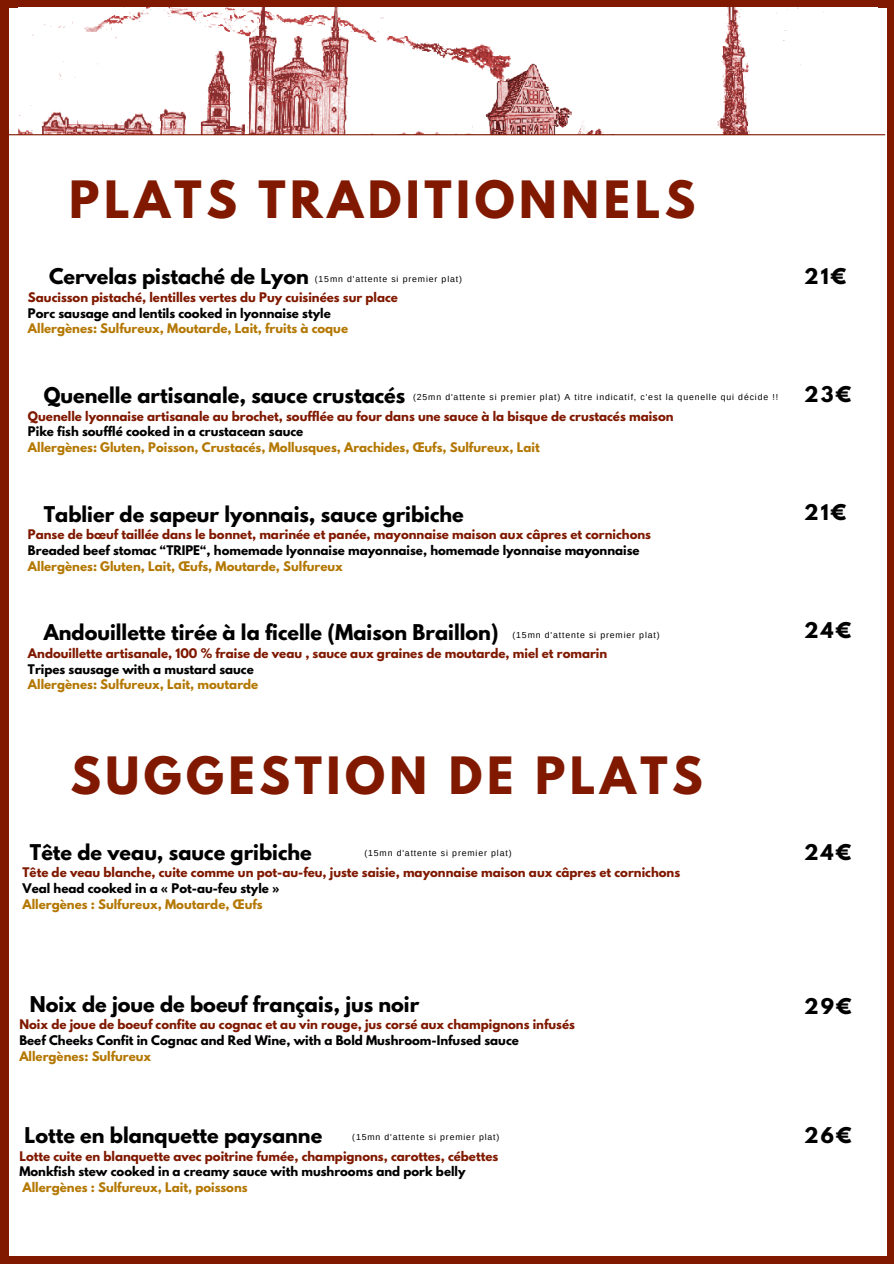
<style>
.page{position:relative;width:894px;height:1264px;background:#fff}
.page>*{position:absolute;margin:0;border:0;box-sizing:border-box;transform-origin:0 0}
.t1{font:700 45.6px "League Spartan";letter-spacing:.1em;color:#801900}
.t2{font:700 19.2px "League Spartan";color:#000}
.t3{font:700 11.7px/15.8px "League Spartan";color:#801900}
.t4{font:700 11.7px/15.8px "League Spartan";color:#000}
.t5{font:700 11.7px "League Spartan";color:#b47804}
.t6{font:8.7px "Arimo";letter-spacing:.1em;color:#000}
.s1{color:#000}
.s2{color:#b47804}
</style>
<div class="page">
<div style="left:0;top:0;width:893px;height:1263px;background:#801900"></div>
<div style="left:10px;top:8px;width:876px;height:1247px;background:#fff"></div>
<img style="left:18px;top:7px;width:859px;height:127px">
<hr style="left:8px;top:134px;width:876px;height:1px;background:#801900">
<p class="t1" style="left:69px;top:177px;width:627px">PLATS TRADITIONNELS</p>
<h3 class="t2" style="left:49px;top:267px;width:261px">Cervelas pistaché de Lyon</h3>
<h3 class="t3" style="left:28px;top:291px;width:371px">Saucisson pistaché, lentilles vertes du Puy cuisinées sur place<br><span class="s1">Porc sausage and lentils cooked in lyonnaise style<br></span><span class="s2">Allergènes: Sulfureux, Moutarde, Lait, fruits à coque</span></h3>
<h3 class="t6" style="left:315px;top:274px;width:149px">(15mn d'attente si premier plat)</h3>
<h3 class="t2" style="left:44px;top:386px;width:363px">Quenelle artisanale, sauce crustacés</h3>
<h3 class="t3" style="left:28px;top:409px;width:647px">Quenelle lyonnaise artisanale au brochet, soufflée au four dans une sauce à la bisque de crustacés maison<br><span class="s1">Pike fish soufflé cooked in a crustacean sauce<br></span><span class="s2">Allergènes: Gluten, Poisson, Crustacés, Mollusques, Arachides, Œufs, Sulfureux, Lait</span></h3>
<h3 class="t6" style="left:413px;top:392px;width:366px">(25mn d'attente si premier plat) A titre indicatif, c'est la quenelle qui décide !!</h3>
<h3 class="t2" style="left:44px;top:504px;width:421px">Tablier de sapeur lyonnais, sauce gribiche</h3>
<h3 class="t3" style="left:28px;top:528px;width:624px">Panse de bœuf taillée dans le bonnet, marinée et panée, mayonnaise maison aux câpres et cornichons<br><span class="s1">Breaded beef stomac “TRIPE“, homemade lyonnaise mayonnaise, homemade lyonnaise mayonnaise<br></span><span class="s2">Allergènes: Gluten, Lait, Œufs, Moutarde, Sulfureux</span></h3>
<h3 class="t2" style="left:44px;top:623px;width:456px">Andouillette tirée à la ficelle (Maison Braillon)</h3>
<h3 class="t3" style="left:28px;top:647px;width:580px">Andouillette artisanale, 100 % fraise de veau , sauce aux graines de moutarde, miel et romarin<br><span class="s1">Tripes sausage with a mustard sauce<br></span><span class="s2">Allergènes: Sulfureux, Lait, moutarde</span></h3>
<p class="t6" style="left:512px;top:630px;width:149px">(15mn d'attente si premier plat)</p>
<p class="t1" style="left:70px;top:752px;width:633px">SUGGESTION DE PLATS</p>
<p class="t2" style="left:30px;top:842px;width:283px">Tête de veau, sauce gribiche</p>
<p class="t3" style="left:23px;top:866px;width:659px">Tête de veau blanche, cuite comme un pot-au-feu, juste saisie, mayonnaise maison aux câpres et cornichons<br><span class="s1">Veal head cooked in a « Pot-au-feu style »</span></p>
<p class="t5" style="left:23px;top:898px;width:241px">Allergènes : Sulfureux, Moutarde, Œufs</p>
<p class="t6" style="left:364px;top:848px;width:149px">(15mn d'attente si premier plat)</p>
<h2 class="t2" style="left:804px;top:266px;width:44px">21€</h2>
<h2 class="t2" style="left:804px;top:385px;width:49px">23€</h2>
<p class="t2" style="left:804px;top:503px;width:44px">21€</p>
<h2 class="t2" style="left:804px;top:621px;width:49px">24€</h2>
<h2 class="t2" style="left:804px;top:842px;width:49px">24€</h2>
<p class="t2" style="left:30px;top:994px;width:391px">Noix de joue de boeuf français, jus noir</p>
<p class="t3" style="left:19px;top:1018px;width:557px">Noix de joue de boeuf confite au cognac et au vin rouge, jus corsé aux champignons infusés</p>
<h2 class="t4" style="left:19px;top:1033px;width:501px">Beef Cheeks Confit in Cognac and Red Wine, with a Bold Mushroom-Infused sauce<br><span class="s2">Allergènes: Sulfureux</span></h2>
<h2 class="t2" style="left:25px;top:1125px;width:299px">Lotte en blanquette paysanne</h2>
<h2 class="t3" style="left:19px;top:1149px;width:480px">Lotte cuite en blanquette avec poitrine fumée, champignons, carottes, cébettes<br><span class="s1">Monkfish stew cooked in a creamy sauce with mushrooms and pork belly</span></h2>
<h2 class="t5" style="left:23px;top:1181px;width:226px">Allergènes : Sulfureux, Lait, poissons</h2>
<p class="t6" style="left:352px;top:1132px;width:149px">(15mn d'attente si premier plat)</p>
<h2 class="t2" style="left:804px;top:996px;width:49px">29€</h2>
<h3 class="t2" style="left:804px;top:1126px;width:49px">26€</h3>
</div>
